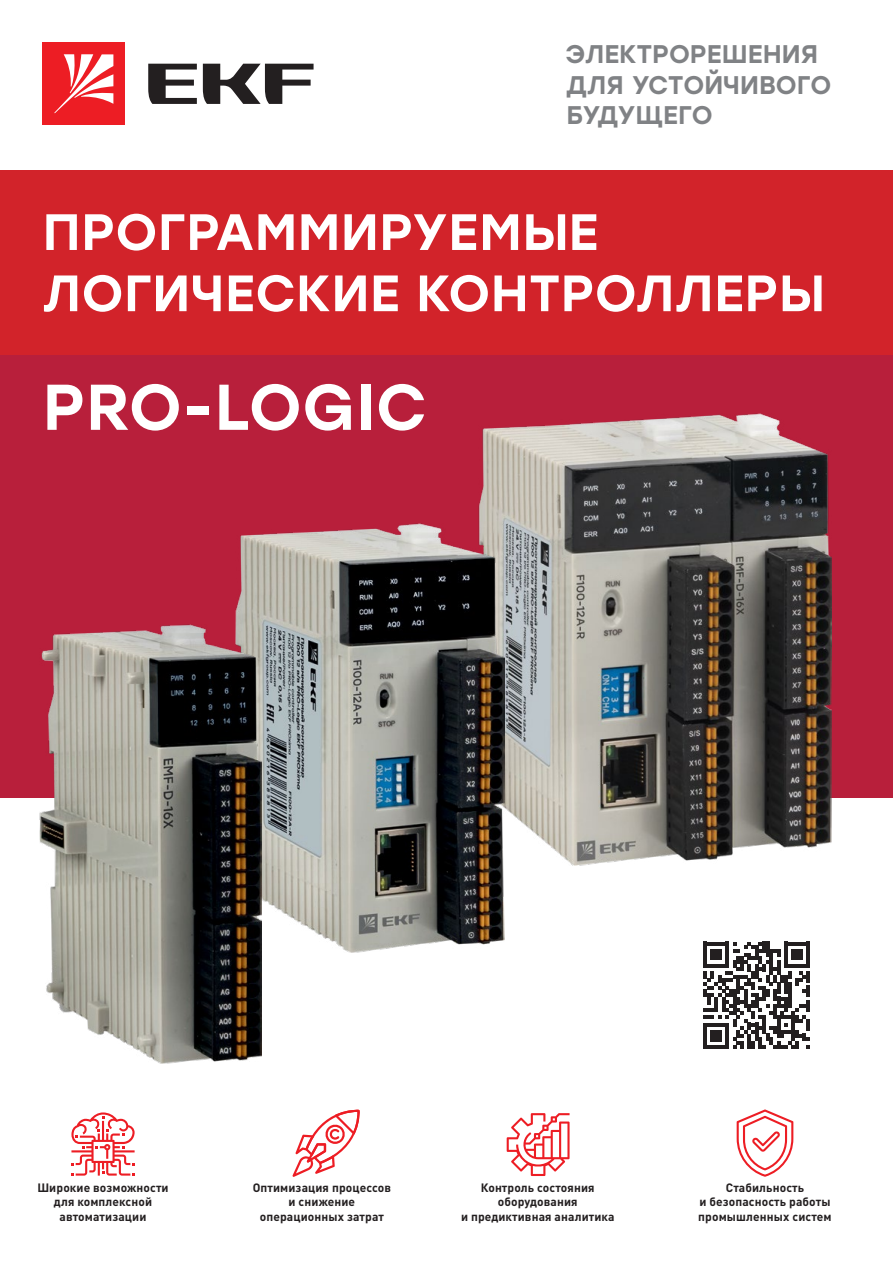
<style>
.page{position:relative;width:893px;height:1263px;background:#fff}
.page>*{position:absolute;margin:0;border:0;box-sizing:border-box;transform-origin:0 0}
.t1{font:500 64.5px "Stolzl";letter-spacing:.01em;color:#fff}
.t2{font:500 51px/61.2px "Stolzl";letter-spacing:.01em;color:#fff}
.t3{font:500 25.5px/30.6px "Stolzl";color:#808285}
.t4{font:700 12px/14.4px "DIN Pro";letter-spacing:.01em;color:#231f20;text-align:center}
</style>
<div class="page">
<div style="left:0;top:355px;width:893px;height:443px;background:#b81f3b"></div>
<div style="left:0;top:170px;width:893px;height:185px;background:#d2232a"></div>
<svg style="left:148px;top:64px;width:166px;height:40px"></svg>
<div style="left:43px;top:43px;width:82px;height:82px;background:#ed1d24"></div>
<svg style="left:54px;top:54px;width:59px;height:59px"></svg>
<img style="left:479px;top:413px;width:353px;height:452px">
<img style="left:235px;top:523px;width:269px;height:430px">
<img style="left:39px;top:624px;width:222px;height:439px">
<svg style="left:71px;top:1112px;width:64px;height:63px"></svg>
<svg style="left:507px;top:1113px;width:63px;height:63px"></svg>
<svg style="left:737px;top:1109px;width:56px;height:68px"></svg>
<svg style="left:292px;top:1109px;width:68px;height:68px"></svg>
<svg style="left:703px;top:942px;width:107px;height:106px"></svg>
<p class="t3" style="left:565px;top:38px;width:268px">ЭЛЕКТРОРЕШЕНИЯ<br>ДЛЯ УСТОЙЧИВОГО<br>БУДУЩЕГО</p>
<p class="t2" style="left:43px;top:199px;width:783px">ПРОГРАММИРУЕМЫЕ<br>ЛОГИЧЕСКИЕ КОНТРОЛЛЕРЫ</p>
<p class="t1" style="left:43px;top:361px;width:385px">PRO-LOGIC</p>
<p class="t4" style="left:37px;top:1179px;width:133px">Широкие возможности для комплексной автоматизации</p>
<p class="t4" style="left:253px;top:1179px;width:140px">Оптимизация процессов и снижение операционных затрат</p>
<p class="t4" style="left:461px;top:1179px;width:155px">Контроль состояния оборудования<br>и предиктивная аналитика</p>
<p class="t4" style="left:698px;top:1179px;width:135px">Стабильность<br>и безопасность работы промышленных систем</p>
</div>
